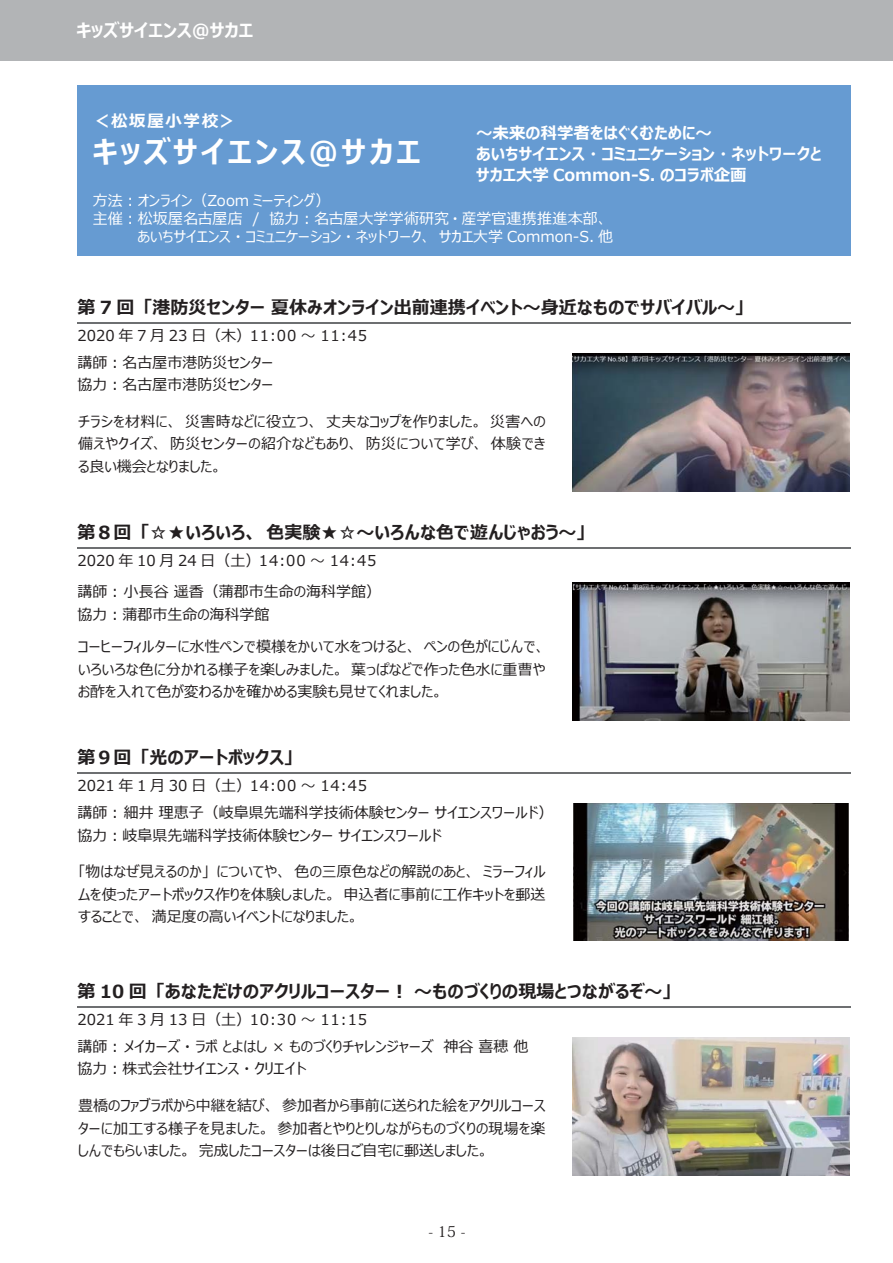
<style>
.page{position:relative;width:893px;height:1263px;background:#fff}
.page>*{position:absolute;margin:0;border:0;box-sizing:border-box;transform-origin:0 0}
.t1{font:700 30px "Meiryo UI";letter-spacing:.1em;color:#fff}
.t2{font:700 18px "Meiryo UI";color:#231f20}
.t3{font:700 18px "Meiryo UI";color:#fff}
.t4{font:700 16.5px/21px "Meiryo UI";color:#fff}
.t5{font:15px/22.5px "Meiryo UI";color:#231f20;text-align:justify}
.t6{font:15px/18px "Meiryo UI";color:#fff}
.t7{font:15px "Meiryo UI";letter-spacing:.025em;color:#231f20}
.t8{font:15px "Koz Min Pro Regular 90 msp RKSJ H";color:#231f20}
</style>
<div class="page">
<div style="left:0;top:0;width:893px;height:61px;background:#b2b4b6"></div>
<hr style="left:77px;top:322px;width:773px;height:1px;background:#6d6f71">
<img style="left:573px;top:353px;width:276px;height:138px">
<hr style="left:77px;top:547px;width:773px;height:1px;background:#6d6f71">
<img style="left:573px;top:583px;width:276px;height:138px">
<hr style="left:77px;top:773px;width:773px;height:1px;background:#6d6f71">
<img style="left:574px;top:804px;width:274px;height:137px">
<hr style="left:77px;top:1006px;width:773px;height:1px;background:#6d6f71">
<img style="left:573px;top:1037px;width:276px;height:139px">
<div style="left:77px;top:85px;width:773px;height:170px;background:#669bd2"></div>
<p class="t3" style="left:77px;top:18px;width:178px">キッズサイエンス＠サカエ</p>
<p class="t4" style="left:93px;top:109px;width:145px">＜松坂屋⼩学校＞</p>
<h1 class="t1" style="left:93px;top:131px;width:329px">キッズサイエンス＠サカエ</h1>
<p class="t4" style="left:476px;top:121px;width:347px">〜未来の科学者をはぐくむために〜<br>あいちサイエンス・コミュニケーション・ネットワークとサカエ⼤学 Common-S. のコラボ企画</p>
<p class="t6" style="left:93px;top:192px;width:522px">⽅法︓オンライン（Zoom ミーティング）<br>主催︓松坂屋名古屋店　/　協⼒︓名古屋⼤学学術研究・産学官連携推進本部、　　　　 あいちサイエンス・コミュニケーション・ネットワーク、サカエ⼤学 Common-S. 他</p>
<p class="t2" style="left:77px;top:295px;width:668px">第 7 回「港防災センター 夏休みオンライン出前連携イベント〜⾝近なものでサバイバル〜」</p>
<p class="t7" style="left:77px;top:325px;width:291px">2020 年 7 ⽉ 23 ⽇（⽊）11:00 〜 11:45</p>
<p class="t5" style="left:77px;top:352px;width:197px">講師︓名古屋市港防災センター協⼒︓名古屋市港防災センター</p>
<p class="t5" style="left:78px;top:411px;width:469px">チラシを材料に、災害時などに役⽴つ、丈夫なコップを作りました。災害への備えやクイズ、防災センターの紹介などもあり、防災について学び、体験できる良い機会となりました。</p>
<p class="t2" style="left:77px;top:520px;width:510px">第８回「☆★いろいろ、 ⾊実験★☆〜いろんな⾊で遊んじゃおう〜」</p>
<p class="t5" style="left:77px;top:550px;width:300px">2020 年 10 ⽉ 24 ⽇（⼟）14:00 〜 14:45</p>
<p class="t5" style="left:77px;top:581px;width:305px">講師︓ ⼩⻑⾕ 遥⾹（蒲郡市⽣命の海科学館）協⼒︓蒲郡市⽣命の海科学館</p>
<p class="t5" style="left:78px;top:636px;width:469px">コーヒーフィルターに⽔性ペンで模様をかいて⽔をつけると、ペンの⾊がにじんで、いろいろな⾊に分かれる様⼦を楽しみました。葉っぱなどで作った⾊⽔に重曹やお酢を⼊れて⾊が変わるかを確かめる実験も⾒せてくれました。</p>
<p class="t2" style="left:77px;top:745px;width:217px">第９回「光のアートボックス」</p>
<p class="t7" style="left:77px;top:775px;width:291px">2021 年 1 ⽉ 30 ⽇（⼟）14:00 〜 14:45</p>
<p class="t5" style="left:77px;top:802px;width:477px">講師︓ 細井 理恵⼦（岐⾩県先端科学技術体験センター サイエンスワールド）協⼒︓岐⾩県先端科学技術体験センター サイエンスワールド</p>
<p class="t5" style="left:78px;top:861px;width:469px">「物はなぜ⾒えるのか」についてや、 ⾊の三原⾊などの解説のあと、ミラーフィルムを使ったアートボックス作りを体験しました。申込者に事前に⼯作キットを郵送することで、満⾜度の⾼いイベントになりました。</p>
<p class="t2" style="left:77px;top:979px;width:596px">第 10 回「あなただけのアクリルコースター︕ 〜ものづくりの現場とつながるぞ〜」</p>
<p class="t7" style="left:77px;top:1009px;width:291px">2021 年 3 ⽉ 13 ⽇（⼟）10:30 〜 11:15</p>
<p class="t5" style="left:77px;top:1036px;width:453px">講師︓ メイカーズ・ラボ とよはし × ものづくりチャレンジャーズ　神⾕ 喜穂 他協⼒︓株式会社サイエンス・クリエイト</p>
<p class="t5" style="left:78px;top:1095px;width:469px">豊橋のファブラボから中継を結び、参加者から事前に送られた絵をアクリルコースターに加⼯する様⼦を⾒ました。参加者とやりとりしながらものづくりの現場を楽しんでもらいました。完成したコースターは後⽇ご⾃宅に郵送しました。</p>
<p class="t8" style="left:428px;top:1225px;width:38px">- 15 -</p>
</div>
